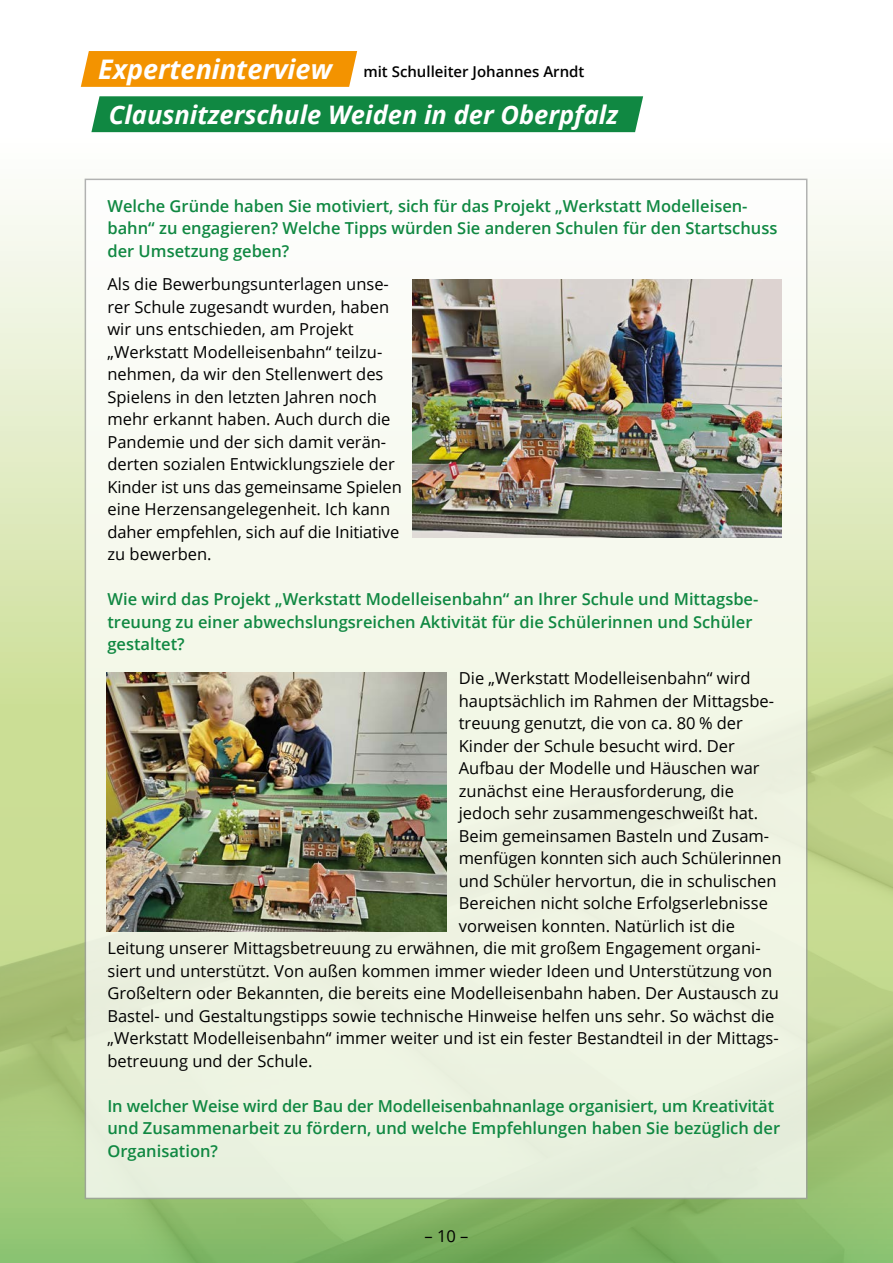
<style>
.page{position:relative;width:893px;height:1263px;background:#fff}
.page>*{position:absolute;margin:0;border:0;box-sizing:border-box;transform-origin:0 0}
.t1{font:italic 700 27px "Open Sans";color:#fff}
.t2{font:italic 700 25.5px "Open Sans";color:#fff}
.t3{font:16.5px/22.5px "Open Sans";color:#000}
.t4{font:600 16.5px/22.5px "Open Sans";color:#108842}
.t5{font:600 15px "Open Sans";color:#000}
</style>
<div class="page">
<img style="left:0;top:51px;width:893px;height:1212px">
<div style="left:81px;top:51px;width:276px;height:36px;background:#f39300"></div>
<div style="left:91px;top:96px;width:552px;height:36px;background:#108842"></div>
<div style="left:85px;top:179px;width:722px;height:1020px;background:linear-gradient(to bottom,#fefefa,#e8efda);border:2px solid #9c9d9d"></div>
<img style="left:412px;top:279px;width:370px;height:259px">
<img style="left:106px;top:673px;width:340px;height:258px">
<h1 class="t1" style="left:98px;top:50px;width:235px">Experteninterview</h1>
<h2 class="t2" style="left:109px;top:97px;width:511px">Clausnitzerschule Weiden in der Oberpfalz</h2>
<p class="t5" style="left:363px;top:61px;width:223px">mit Schulleiter Johannes Arndt</p>
<p class="t4" style="left:107px;top:194px;width:671px">Welche Gründe haben Sie motiviert, sich für das Projekt „Werkstatt Modelleisen&shy;bahn“ zu engagieren? Welche Tipps würden Sie anderen Schulen für den Startschuss der Umsetzung geben?</p>
<p class="t3" style="left:107px;top:273px;width:296px">Als die Bewerbungsunterlagen unse&shy;rer Schule zugesandt wurden, haben wir uns entschieden, am Projekt „Werkstatt Modelleisenbahn“ teilzu&shy;nehmen, da wir den Stellenwert des Spielens in den letzten Jahren noch mehr erkannt haben. Auch durch die Pandemie und der sich damit verän&shy;derten sozialen Entwicklungsziele der Kinder ist uns das gemeinsame Spielen eine Herzensangelegenheit. Ich kann daher empfehlen, sich auf die Initiative zu bewerben.</p>
<p class="t4" style="left:107px;top:588px;width:652px">Wie wird das Projekt „Werkstatt Modelleisenbahn“ an Ihrer Schule und Mittagsbe&shy;treuung zu einer abwechslungsreichen Aktivität für die Schülerinnen und Schüler gestaltet?</p>
<p class="t3" style="left:459px;top:666px;width:293px">Die „Werkstatt Modelleisenbahn“ wird</p>
<p class="t3" style="left:459px;top:689px;width:317px">hauptsächlich im Rahmen der Mittagsbe-</p>
<p class="t3" style="left:459px;top:711px;width:286px">treuung genutzt, die von ca. 80 % der</p>
<p class="t3" style="left:459px;top:734px;width:278px">Kinder der Schule besucht wird. Der</p>
<p class="t3" style="left:459px;top:756px;width:302px">Aufbau der Modelle und Häuschen war</p>
<p class="t3" style="left:459px;top:779px;width:277px">zunächst eine Herausforderung, die</p>
<p class="t3" style="left:459px;top:801px;width:301px">jedoch sehr zusammengeschweißt hat.</p>
<p class="t3" style="left:459px;top:824px;width:312px">Beim gemeinsamen Basteln und Zusam-</p>
<p class="t3" style="left:459px;top:846px;width:324px">menfügen konnten sich auch Schülerinnen</p>
<p class="t3" style="left:459px;top:869px;width:319px">und Schüler hervortun, die in schulischen</p>
<p class="t3" style="left:459px;top:891px;width:311px">Bereichen nicht solche Erfolgserlebnisse</p>
<p class="t3" style="left:459px;top:914px;width:278px">vorweisen konnten. Natürlich ist die</p>
<p class="t3" style="left:107px;top:936px;width:655px">Leitung unserer Mittagsbetreuung zu erwähnen, die mit großem Engagement organi-</p>
<p class="t3" style="left:107px;top:959px;width:666px">siert und unterstützt. Von außen kommen immer wieder Ideen und Unterstützung von</p>
<p class="t3" style="left:107px;top:982px;width:673px">Großeltern oder Bekannten, die bereits eine Modelleisenbahn haben. Der Austausch zu</p>
<p class="t3" style="left:107px;top:1004px;width:669px">Bastel- und Gestaltungstipps sowie technische Hinweise helfen uns sehr. So wächst die</p>
<p class="t3" style="left:107px;top:1027px;width:673px">„Werkstatt Modelleisenbahn“ immer weiter und ist ein fester Bestandteil in der Mittags-</p>
<p class="t3" style="left:107px;top:1049px;width:206px">betreuung und der Schule.</p>
<p class="t4" style="left:107px;top:1094px;width:674px">In welcher Weise wird der Bau der Modelleisenbahnanlage organisiert, um Kreativität und Zusammenarbeit zu fördern, und welche Empfehlungen haben Sie bezüglich der<br>Organisation?</p>
<p class="t3" style="left:424px;top:1224px;width:45px">– 10 –</p>
</div>
